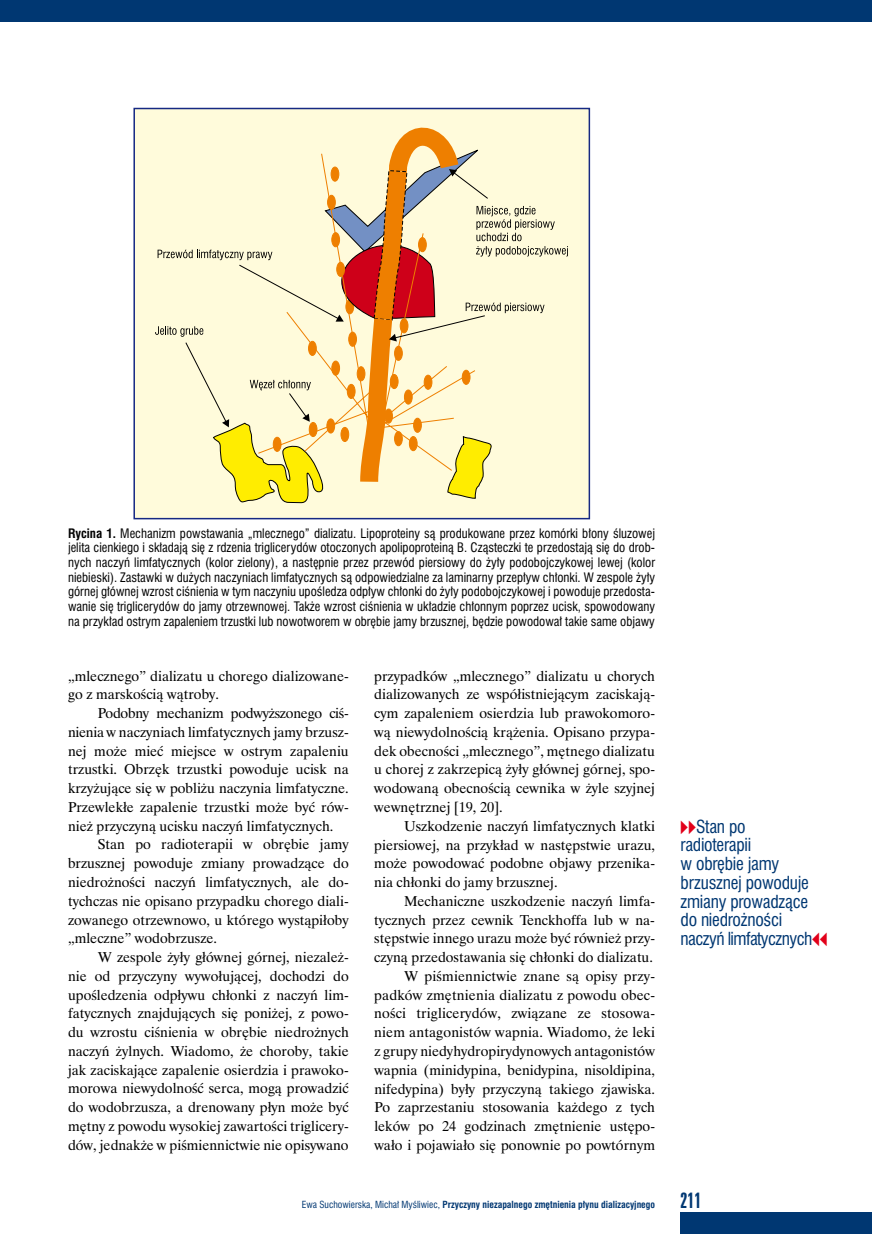
<style>
.page{position:relative;width:872px;height:1234px;background:#fff}
.page>*{position:absolute;margin:0;border:0;box-sizing:border-box;transform-origin:0 0}
.t1{font:18px "Swis 924 PL";color:#003772}
.t2{font:16.5px/18.8px "Swis 721 Cn PL";letter-spacing:-.015em;color:#003772}
.t3{font:14.25px/18.8px "Time Ibis EE";color:#000;text-align:justify}
.t4{font:12px/14.7px "Swis 721 Cn PL";color:#000;text-align:justify}
.t5{font:700 9px "Swis 721 Cn PL";color:#003772}
.s1{font-weight:700}
.s2{font-family:"Newspaper Pi PL";color:#e2001a}
.s3{font-weight:400}
</style>
<div class="page">
<div style="left:680px;top:1212px;width:192px;height:21px;background:#003772"></div>
<div style="left:0;top:0;width:872px;height:21px;background:#003772"></div>
<div style="left:134px;top:108px;width:455px;height:410px;background:#fffbdb"></div>
<div style="left:133px;top:108px;width:457px;height:411px;border:2px solid #162983"></div>
<svg style="left:155px;top:127px;width:413px;height:377px"></svg>
<p class="t4" style="left:68px;top:525px;width:588px"><span class="s1">Rycina 1.</span> Mechanizm powstawania „mlecznego” dializatu. Lipoproteiny są produkowane przez komórki błony śluzowej jelita cienkiego i składają się z rdzenia triglicerydów otoczonych apolipoproteiną B. Cząsteczki te przedostają się do drob&shy;nych naczyń limfatycznych (kolor zielony), a następnie przez przewód piersiowy do żyły podobojczykowej lewej (kolor niebieski). Zastawki w dużych naczyniach limfatycznych są odpowiedzialne za laminarny przepływ chłonki. W zespole żyły górnej głównej wzrost ciśnienia w tym naczyniu upośledza odpływ chłonki do żyły podobojczykowej i powoduje przedosta&shy;wanie się triglicerydów do jamy otrzewnowej. Także wzrost ciśnienia w układzie chłonnym poprzez ucisk, spowodowany na przykład ostrym zapaleniem trzustki lub nowotworem w obrębie jamy brzusznej, będzie powodował takie same objawy</p>
<p class="t3" style="left:68px;top:666px;width:282px">„mlecznego” dializatu u chorego dializowane&shy;go z marskością wątroby.</p>
<p class="t3" style="left:68px;top:703px;width:282px;text-indent:30px">Podobny mechanizm podwyższonego ciś&shy;nienia w naczyniach limfatycznych jamy brzusz&shy;nej może mieć miejsce w ostrym zapaleniu trzustki. Obrzęk trzustki powoduje ucisk na krzyżujące się w pobliżu naczynia limfatyczne.<br>Przewlekłe zapalenie trzustki może być rów&shy;nież przyczyną ucisku naczyń limfatycznych.</p>
<p class="t3" style="left:68px;top:834px;width:282px;text-indent:30px">Stan po radioterapii w obrębie jamy brzusznej powoduje zmiany prowadzące do niedrożności naczyń limfatycznych, ale do&shy;tychczas nie opisano przypadku chorego diali&shy;zowanego otrzewnowo, u którego wystąpiłoby „mleczne” wodobrzusze.</p>
<p class="t3" style="left:68px;top:947px;width:282px;text-indent:30px">W zespole żyły głównej górnej, niezależ&shy;nie od przyczyny wywołującej, dochodzi do upośledzenia odpływu chłonki z naczyń lim&shy;fatycznych znajdujących się poniżej, z powo&shy;du wzrostu ciśnienia w obrębie niedrożnych naczyń żylnych. Wiadomo, że choroby, takie jak zaciskające zapalenie osierdzia i prawoko&shy;morowa niewydolność serca, mogą prowadzić do wodobrzusza, a drenowany płyn może być mętny z powodu wysokiej zawartości triglicery&shy;dów, jednakże w piśmiennictwie nie opisywano</p>
<p class="t3" style="left:374px;top:666px;width:282px">przypadków „mlecznego” dializatu u chorych dializowanych ze współistniejącym zaciskają&shy;cym zapaleniem osierdzia lub prawokomoro&shy;wą niewydolnością krążenia. Opisano przypa&shy;dek obecności „mlecznego”, mętnego dializatu u chorej z zakrzepicą żyły głównej górnej, spo&shy;wodowaną obecnością cewnika w żyle szyjnej wewnętrznej [19, 20].</p>
<p class="t3" style="left:374px;top:816px;width:282px;text-indent:30px">Uszkodzenie naczyń limfatycznych klatki piersiowej, na przykład w następstwie urazu, może powodować podobne objawy przenika&shy;nia chłonki do jamy brzusznej.</p>
<p class="t3" style="left:374px;top:891px;width:282px;text-align:right">Mechaniczne uszkodzenie naczyń limfa&shy;tycznych przez cewnik Tenckhoffa lub w na&shy;stępstwie innego urazu może być również przy&shy;czyną przedostawania się chłonki do dializatu.<br>W piśmiennictwie znane są opisy przy&shy;padków zmętnienia dializatu z powodu obec&shy;ności triglicerydów, związane ze stosowa&shy;niem antagonistów wapnia. Wiadomo, że leki z grupy niedyhydropirydynowych antagonistów wapnia (minidypina, benidypina, nisoldipina, nifedypina) były przyczyną takiego zjawiska.<br>Po zaprzestaniu stosowania każdego z tych leków po 24 godzinach zmętnienie ustępo&shy;wało i pojawiało się ponownie po powtórnym</p>
<p class="t2" style="left:680px;top:816px;width:148px"><span class="s2">VV</span>Stan po<br>radioterapii<br>w obrębie jamy brzusznej powoduje zmiany prowadzące do niedrożności naczyń limfatycznych<span class="s2">CC</span></p>
<p class="t5" style="left:302px;top:1198px;width:355px"><span class="s3">Ewa Suchowierska, Michał Myśliwiec,</span> Przyczyny niezapalnego zmętnienia płynu dializacyjnego</p>
<p class="t1" style="left:680px;top:1187px;width:22px">211</p>
</div>
